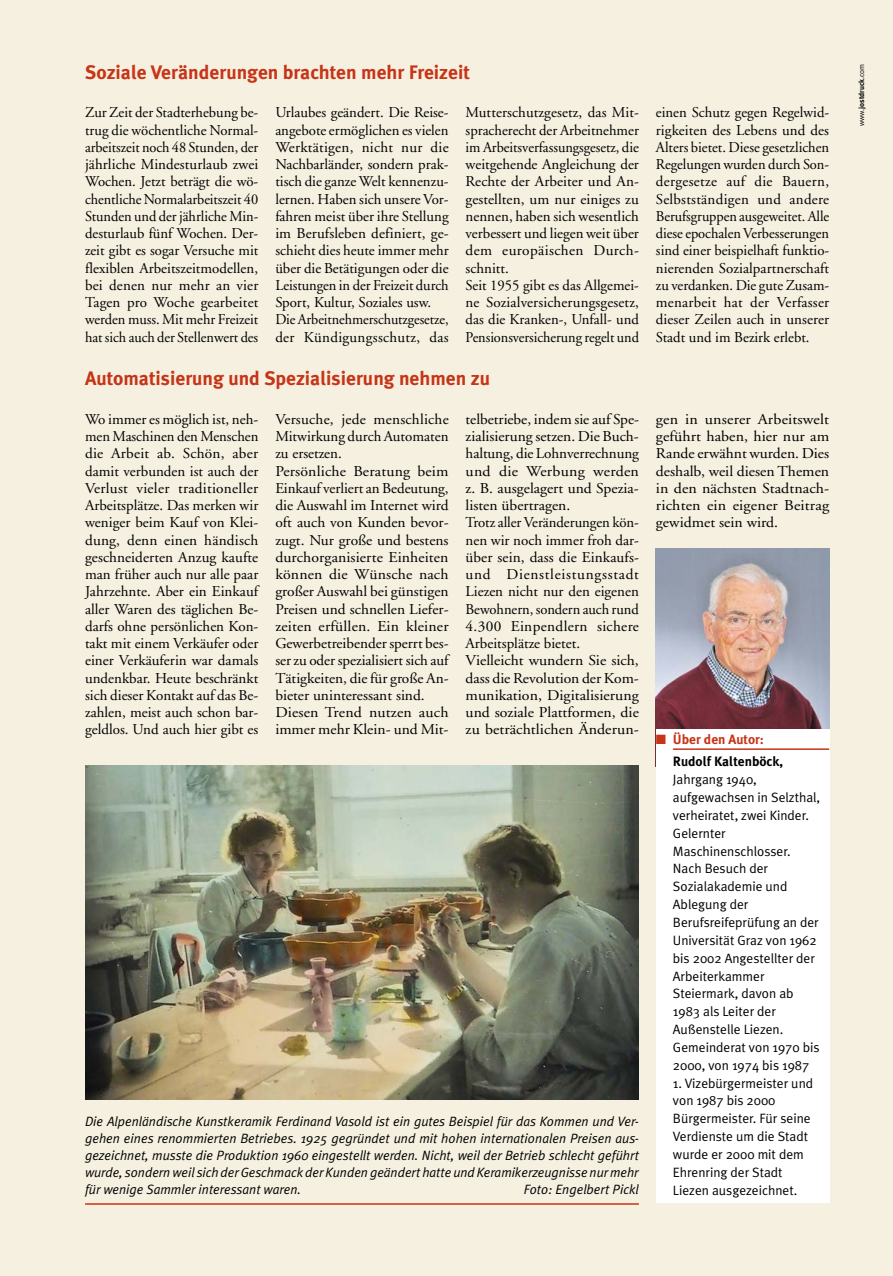
<style>
.page{position:relative;width:893px;height:1276px;background:#f5f0e0}
.page>*{position:absolute;margin:0;border:0;box-sizing:border-box;transform-origin:0 0}
.t1{font:700 19.5px "Meta Plus";color:#c73417}
.t2{font:15px/17.2px "Adobe Garamond";color:#000}
.t3{font:15px/17.2px "Adobe Garamond";color:#000;text-align:justify;scale:1.07 1}
.t4{font:13.5px/17.9px "Meta Plus Normal";color:#000}
.t5{font:italic 13.5px/16.8px "Meta Plus Normal";color:#000;text-align:justify}
.t6{font:700 13.5px/22px "Meta Plus";color:#000}
.t7{font:700 7.5px "Meta Plus";color:#000}
.s1{color:#c73417}
.s2{font-family:"Meta Plus Normal";font-weight:400}
</style>
<div class="page">
<img style="left:656px;top:549px;width:173px;height:180px">
<div style="left:656px;top:729px;width:173px;height:474px;background:#fff"></div>
<hr style="left:673px;top:748px;width:156px;height:2px;background:#c73417">
<img style="left:85px;top:765px;width:554px;height:334px">
<hr style="left:85px;top:1203px;width:554px;height:1px;background:#c73417">
<h1 class="t1" style="left:85px;top:61px;width:386px">Soziale Veränderungen brachten mehr Freizeit</h1>
<p class="t2" style="left:85px;top:104px;width:175px;text-align:justify">Zur Zeit der Stadterhebung be&shy;trug die wöchentliche Normal&shy;arbeitszeit noch 48 Stunden, der jährliche Mindesturlaub zwei Wochen. Jetzt beträgt die wö&shy;chentliche Normalarbeitszeit 40<br>Stunden und der jährliche Min&shy;desturlaub fünf Wochen. Der&shy;zeit gibt es sogar Versuche mit flexiblen Arbeitszeitmodellen, bei denen nur mehr an vier Tagen pro Woche gearbeitet werden muss. Mit mehr Freizeit hat sich auch der Stellenwert des</p>
<p class="t2" style="left:275px;top:104px;width:175px">Urlaubes geändert. Die Reise&shy;angebote ermöglichen es vielen<br>Werktätigen, nicht nur die<br>Nachbarländer, sondern prak&shy;tisch die ganze Welt kennenzu&shy;lernen. Haben sich unsere Vor&shy;fahren meist über ihre Stellung im Berufsleben definiert, ge&shy;schieht dies heute immer mehr über die Betätigungen oder die<br>Leistungen in der Freizeit durch<br>Sport, Kultur, Soziales usw.<br>Die Arbeitnehmerschutzgesetze, der Kündigungsschutz, das</p>
<p class="t2" style="left:466px;top:104px;width:175px">Mutterschutzgesetz, das Mit&shy;spracherecht der Arbeitnehmer im Arbeitsverfassungsgesetz, die weitgehende Angleichung der<br>Rechte der Arbeiter und An&shy;gestellten, um nur einiges zu nennen, haben sich wesentlich verbessert und liegen weit über dem europäischen Durch&shy;schnitt.<br>Seit 1955 gibt es das Allgemei&shy;ne Sozialversicherungsgesetz, das die Kranken-, Unfall- und<br>Pensionsversicherung regelt und</p>
<p class="t2" style="left:656px;top:104px;width:175px;text-align:justify">einen Schutz gegen Regelwid&shy;rigkeiten des Lebens und des Alters bietet. Diese gesetzlichen Regelungen wurden durch Son&shy;dergesetze auf die Bauern, Selbstständigen und andere Berufsgruppen ausgeweitet. Alle diese epochalen Verbesserungen sind einer beispielhaft funktio&shy;nierenden Sozialpartnerschaft zu verdanken. Die gute Zusam&shy;menarbeit hat der Verfasser dieser Zeilen auch in unserer Stadt und im Bezirk erlebt.</p>
<h1 class="t1" style="left:85px;top:366px;width:406px">Automatisierung und Spezialisierung nehmen zu</h1>
<p class="t2" style="left:85px;top:411px;width:175px;text-align:justify">Wo immer es möglich ist, neh&shy;men Maschinen den Menschen die Arbeit ab. Schön, aber damit verbunden ist auch der Verlust vieler traditioneller Arbeitsplätze. Das merken wir weniger beim Kauf von Klei&shy;dung, denn einen händisch geschneiderten Anzug kaufte man früher auch nur alle paar Jahrzehnte. Aber ein Einkauf aller Waren des täglichen Be&shy;darfs ohne persönlichen Kon&shy;takt mit einem Verkäufer oder einer Verkäuferin war damals undenkbar. Heute beschränkt sich dieser Kontakt auf das Be&shy;zahlen, meist auch schon bar&shy;geldlos. Und auch hier gibt es</p>
<p class="t2" style="left:275px;top:411px;width:175px">Versuche, jede menschliche<br>Mitwirkung durch Automaten zu ersetzen.<br>Persönliche Beratung beim<br>Einkauf verliert an Bedeutung, die Auswahl im Internet wird oft auch von Kunden bevor&shy;zugt. Nur große und bestens durchorganisierte Einheiten können die Wünsche nach großer Auswahl bei günstigen<br>Preisen und schnellen Liefer&shy;zeiten erfüllen. Ein kleiner<br>Gewerbetreibender sperrt bes&shy;ser zu oder spezialisiert sich auf<br>Tätigkeiten, die für große An&shy;bieter uninteressant sind.<br>Diesen Trend nutzen auch immer mehr Klein- und Mit-</p>
<p class="t2" style="left:466px;top:411px;width:175px">telbetriebe, indem sie auf Spe&shy;zialisierung setzen. Die Buch&shy;haltung, die Lohnverrechnung und die Werbung werden z. B. ausgelagert und Spezia&shy;listen übertragen.<br>Trotz aller Veränderungen kön&shy;nen wir noch immer froh dar&shy;über sein, dass die Einkaufs&shy;und Dienstleistungsstadt<br>Liezen nicht nur den eigenen<br>Bewohnern, sondern auch rund<br>4.300 Einpendlern sichere<br>Arbeitsplätze bietet.<br>Vielleicht wundern Sie sich, dass die Revolution der Kom&shy;munikation, Digitalisierung und soziale Plattformen, die zu beträchtlichen Änderun-</p>
<p class="t5" style="left:85px;top:1113px;width:555px">Die Alpenländische Kunstkeramik Ferdinand Vasold ist ein gutes Beispiel für das Kommen und Ver&shy;gehen eines renommierten Betriebes. 1925 gegründet und mit hohen internationalen Preisen aus&shy;gezeichnet, musste die Produktion 1960 eingestellt werden. Nicht, weil der Betrieb schlecht geführt wurde, sondern weil sich der Geschmack der Kunden geändert hatte und Keramikerzeugnisse nur mehr für wenige Sammler interessant waren.</p>
<p class="t5" style="left:524px;top:1180px;width:116px">Foto: Engelbert Pickl</p>
<p class="t3" style="left:656px;top:411px;width:164px">gen in unserer Arbeitswelt geführt haben, hier nur am Rande erwähnt wurden. Dies deshalb, weil diesen Themen in den nächsten Stadtnach&shy;richten ein eigener Beitrag gewidmet sein wird.</p>
<p class="t6" style="left:673px;top:728px;width:112px;text-indent:-17px"><span class="s1">■ Über den Autor:<br></span>Rudolf Kaltenböck,</p>
<p class="t4" style="left:673px;top:770px;width:149px">Jahrgang 1940, aufgewachsen in Selzthal, verheiratet, zwei Kinder.<br>Gelernter<br>Maschinenschlosser.<br>Nach Besuch der<br>Sozialakademie und<br>Ablegung der<br>Berufsreifeprüfung an der<br>Universität Graz von 1962 bis 2002 Angestellter der<br>Arbeiterkammer<br>Steiermark, davon ab<br>1983 als Leiter der<br>Außenstelle Liezen.<br>Gemeinderat von 1970 bis<br>2000, von 1974 bis 1987</p>
<p class="t4" style="left:673px;top:1074px;width:142px">1. Vizebürgermeister und von 1987 bis 2000<br>Bürgermeister. Für seine<br>Verdienste um die Stadt wurde er 2000 mit dem<br>Ehrenring der Stadt<br>Liezen ausgezeichnet.</p>
<p class="t7" style="left:857px;top:126px;width:64px;rotate:-90deg"><span class="s2">www.</span>jostdruck<span class="s2">.com</span></p>
</div>
